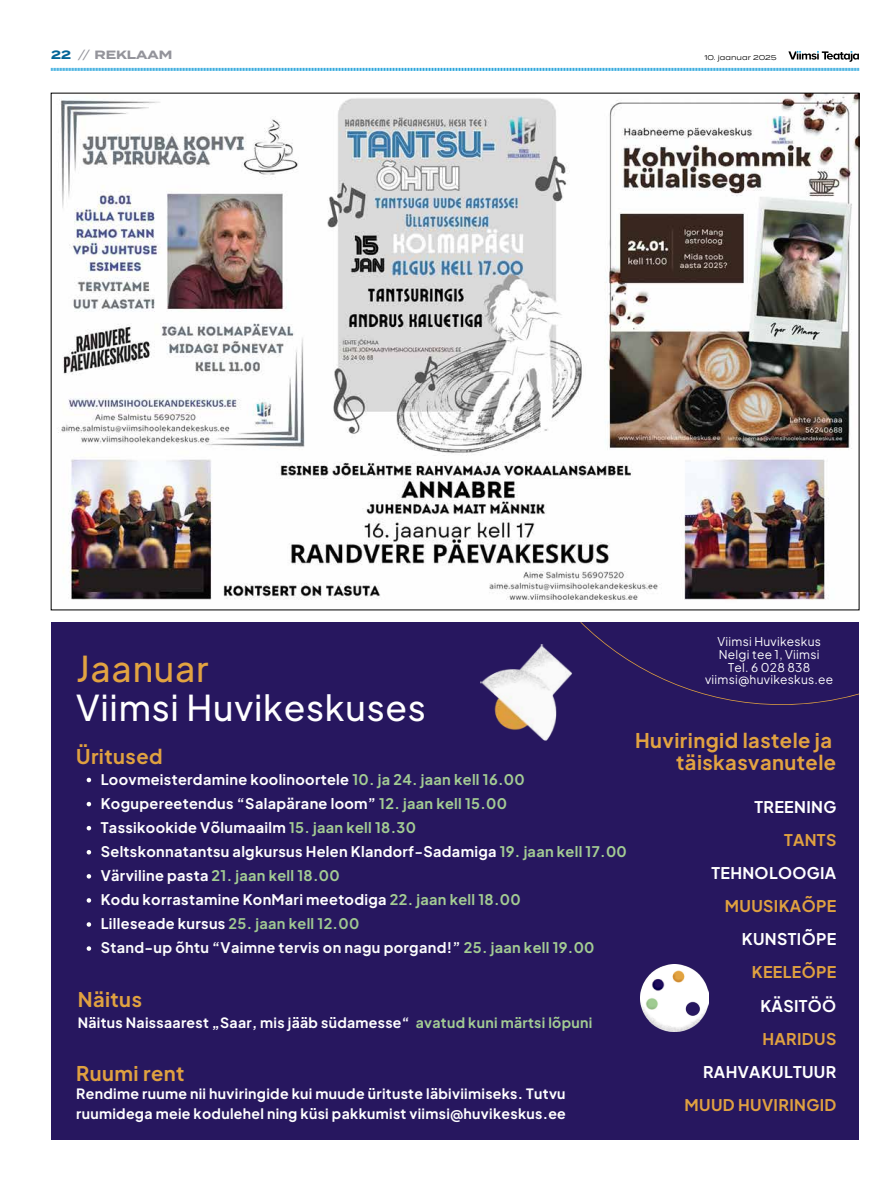
<style>
.page{position:relative;width:893px;height:1191px;background:#fff}
.page>*{position:absolute;margin:0;border:0;box-sizing:border-box;transform-origin:0 0}
.t1{font:500 35.4px "Plus Jakarta Sans";letter-spacing:.02em;color:#fff}
.t2{font:500 35.4px "Plus Jakarta Sans";letter-spacing:.02em;color:#e2a341}
.t3{font:700 20.2px/21.8px "Plus Jakarta Sans";letter-spacing:.02em;color:#e2a341;text-align:right}
.t4{font:700 20.2px "Plus Jakarta Sans";letter-spacing:.02em;color:#e0a140}
.t5{font:700 20.1px "Plus Jakarta Sans";letter-spacing:.02em;color:#e0a140}
.t6{font:700 16px "Plus Jakarta Sans";letter-spacing:.02em;color:#fff}
.t7{font:700 16px "Plus Jakarta Sans";letter-spacing:.02em;color:#e0a140}
.t8{font:700 14.5px/24.1px "Plus Jakarta Sans";letter-spacing:.02em;color:#fff}
.t9{font:700 14.1px/19.6px "Plus Jakarta Sans";letter-spacing:.02em;color:#fff}
.t10{font:12px/12.8px "Plus Jakarta Sans";letter-spacing:.02em;color:#fff;text-align:center}
.t11{font:700 12px "Termina";color:#94949b}
.t12{font:7px "Termina";color:#000}
.s1{color:#046597}
.s2{font-weight:400}
.s3{color:#a3cc93}
.s4{color:#9fc891}
.s5{color:#fbfcfc}
</style>
<div class="page">
<svg style="left:51px;top:51px;width:808px;height:20px"></svg>
<div style="left:51px;top:622px;width:808px;height:517px;background:#27175f"></div>
<svg style="left:87px;top:777px;width:4px;height:5px"></svg>
<svg style="left:87px;top:802px;width:4px;height:4px"></svg>
<svg style="left:87px;top:826px;width:4px;height:4px"></svg>
<svg style="left:87px;top:850px;width:4px;height:4px"></svg>
<svg style="left:87px;top:874px;width:4px;height:4px"></svg>
<svg style="left:87px;top:898px;width:4px;height:4px"></svg>
<svg style="left:87px;top:922px;width:4px;height:4px"></svg>
<svg style="left:87px;top:946px;width:4px;height:4px"></svg>
<img style="left:641px;top:964px;width:67px;height:68px">
<svg style="left:580px;top:622px;width:279px;height:83px"></svg>
<img style="left:480px;top:641px;width:102px;height:100px">
<img style="left:58px;top:95px;width:799px;height:505px">
<p class="t11" style="left:51px;top:46px;width:123px"><span class="s1">22</span> <span class="s2">//</span> REKLAAM</p>
<p class="t12" style="left:704px;top:52px;width:74px">10. jaanuar 2025</p>
<h1 class="t2" style="left:76px;top:639px;width:134px">Jaanuar</h1>
<h1 class="t1" style="left:76px;top:677px;width:351px">Viimsi Huvikeskuses</h1>
<h2 class="t4" style="left:76px;top:738px;width:88px">Üritused</h2>
<p class="t8" style="left:101px;top:765px;width:528px">Loovmeisterdamine koolinoortele <span class="s3">10. ja 24. jaan kell 16.00<br></span>Kogupereetendus “Salapärane loom” <span class="s3">12. jaan kell 15.00<br></span>Tassikookide Võlumaailm <span class="s3">15. jaan kell 18.30<br></span>Seltskonnatantsu algkursus Helen Klandorf-Sadamiga <span class="s3">19. jaan kell 17.00<br></span>Värviline pasta <span class="s3">21. jaan kell 18.00<br></span>Kodu korrastamine KonMari meetodiga <span class="s3">22. jaan kell 18.00<br></span>Lilleseade kursus <span class="s4">25. jaan kell 12.00<br></span><span class="s5">Stand-up õhtu “Vaimne tervis on nagu porgand!”</span> <span class="s3">25. jaan kell 19.00</span></p>
<h3 class="t5" style="left:78px;top:981px;width:66px">Näitus</h3>
<p class="t9" style="left:78px;top:1011px;width:516px">Näitus Naissaarest „Saar, mis jääb südamesse“ <span class="s3">avatud kuni märtsi lõpuni</span></p>
<h2 class="t4" style="left:76px;top:1055px;width:110px">Ruumi rent</h2>
<p class="t9" style="left:76px;top:1082px;width:491px">Rendime ruume nii huviringide kui muude ürituste läbiviimiseks. Tutvu ruumidega meie kodulehel ning küsi pakkumist viimsi@huvikeskus.ee</p>
<p class="t10" style="left:705px;top:634px;width:130px">Viimsi Huvikeskus<br>Nelgi tee 1, Viimsi<br>Tel. 6 028 838 viimsi@huvikeskus.ee</p>
<h2 class="t3" style="left:635px;top:727px;width:203px">Huviringid lastele ja täiskasvanutele</h2>
<p class="t6" style="left:754px;top:792px;width:83px">TREENING</p>
<p class="t7" style="left:784px;top:825px;width:54px">TANTS</p>
<p class="t6" style="left:711px;top:859px;width:126px">TEHNOLOOGIA</p>
<p class="t7" style="left:725px;top:892px;width:113px">MUUSIKAÕPE</p>
<p class="t6" style="left:742px;top:925px;width:96px">KUNSTIÕPE</p>
<p class="t7" style="left:752px;top:958px;width:86px">KEELEÕPE</p>
<p class="t6" style="left:760px;top:991px;width:77px">KÄSITÖÖ</p>
<p class="t7" style="left:762px;top:1024px;width:75px">HARIDUS</p>
<p class="t6" style="left:703px;top:1057px;width:135px">RAHVAKULTUUR</p>
<p class="t7" style="left:684px;top:1090px;width:153px">MUUD HUVIRINGID</p>
</div>
